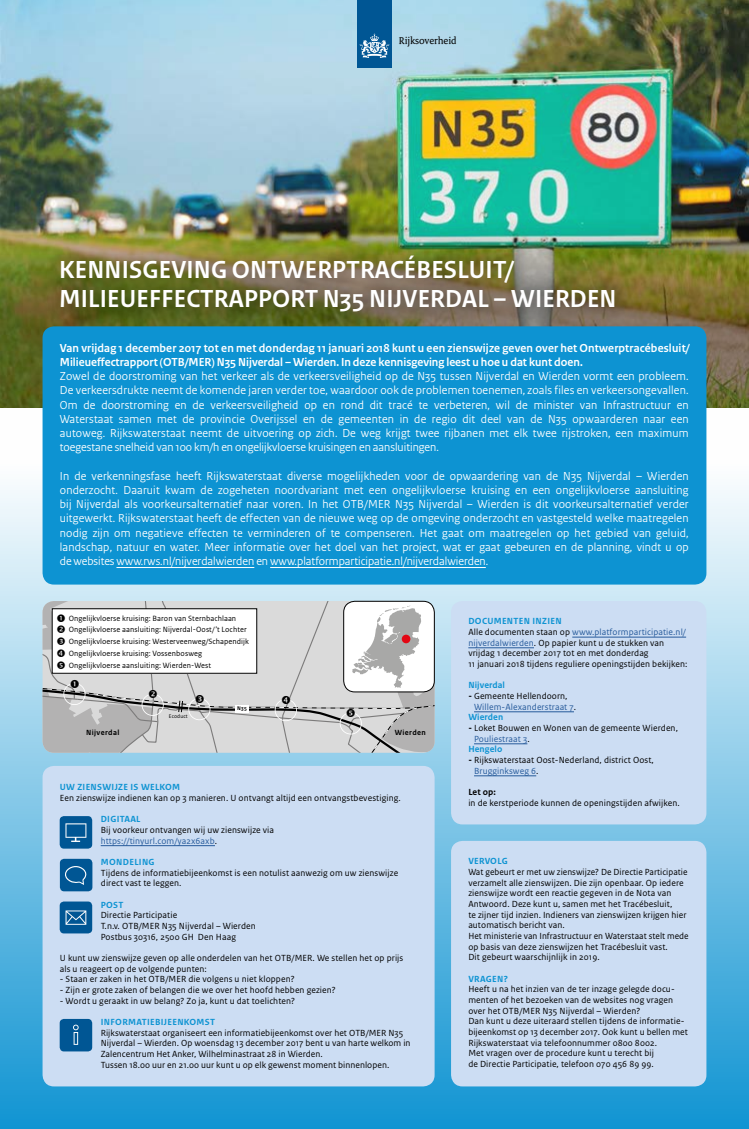
<style>
.page{position:relative;width:749px;height:1129px;background:#fff}
.page>*{position:absolute;margin:0;border:0;box-sizing:border-box;transform-origin:0 0}
.t1{font:700 25.9px/28.4px "Rijksoverheid Sans Heading";letter-spacing:.01em;color:#fff}
.t2{font:12.2px/14.2px "Rijksoverheid Sans Heading";color:#fff;text-align:justify}
.t3{font:700 12.2px/14.2px "Rijksoverheid Sans Heading";letter-spacing:.01em;color:#fff}
.t4{font:10.6px "Rijksoverheid Serif";color:#000}
.t5{font:9.3px/10.7px "Rijksoverheid Sans Text";letter-spacing:.01em;color:#000}
.t6{font:700 9.3px "Rijksoverheid Sans Text";letter-spacing:.035em;color:#0d93d2}
.t7{font:9.3px "Rijksoverheid Sans Text";letter-spacing:.01em;color:#275b9b}
.t8{font:700 9.3px "Rijksoverheid Sans Text";letter-spacing:.01em;color:#0d93d2}
.t9{font:700 9.3px "Rijksoverheid Sans Text";color:#000}
.t10{font:8px/11.8px "Rijksoverheid Sans Text";letter-spacing:.01em;color:#000}
.t11{font:700 7.8px "Rijksoverheid Sans Text";letter-spacing:.05em;color:#000}
.t12{font:5.6px "Rijksoverheid Sans Text";letter-spacing:.025em;color:#000}
.t13{font:700 5.6px "Rijksoverheid Sans Text";color:#000}
.s1{color:#275b9b}
.s2{font-weight:700;color:#0d93d2}
.s3{font-weight:700}
.s4{color:#000}
</style>
<div class="page">
<div style="left:0;top:407px;width:748px;height:721px;background:linear-gradient(to bottom,#fff,#1897d3)"></div>
<div style="left:451px;top:840px;width:255px;height:246px;background:#ccddf3;border-radius:12px"></div>
<div style="left:451px;top:601px;width:255px;height:223px;background:#ccddf3;border-radius:12px"></div>
<hr style="left:572px;top:636px;width:114px;height:1px;background:#275b9b">
<hr style="left:468px;top:647px;width:66px;height:1px;background:#275b9b">
<hr style="left:474px;top:711px;width:100px;height:1px;background:#275b9b">
<hr style="left:474px;top:743px;width:53px;height:1px;background:#275b9b">
<hr style="left:474px;top:775px;width:62px;height:1px;background:#275b9b">
<img style="left:0;top:0;width:748px;height:213px">
<div style="left:357px;top:0;width:34px;height:68px;background:#005694"></div>
<svg style="left:359px;top:33px;width:30px;height:25px"></svg>
<img style="left:0;top:213px;width:748px;height:194px">
<div style="left:43px;top:326px;width:663px;height:258px;background:#0d93d2;border-radius:12px"></div>
<hr style="left:116px;top:567px;width:138px;height:1px;background:#fff">
<hr style="left:270px;top:567px;width:215px;height:1px;background:#fff">
<div style="left:45px;top:238px;width:590px;height:91px;background:#000;opacity:.7"></div>
<div style="left:43px;top:765px;width:391px;height:321px;background:#ccddf3;border-radius:12px"></div>
<hr style="left:101px;top:845px;width:114px;height:1px;background:#275b9b">
<div style="left:60px;top:858px;width:32px;height:33px;background:#005694;border-radius:4px"></div>
<svg style="left:65px;top:866px;width:22px;height:18px"></svg>
<div style="left:60px;top:901px;width:32px;height:32px;background:#005694;border-radius:4px"></div>
<svg style="left:65px;top:910px;width:21px;height:14px"></svg>
<div style="left:60px;top:1018px;width:32px;height:33px;background:#005694;border-radius:4px"></div>
<svg style="left:73px;top:1024px;width:6px;height:20px"></svg>
<div style="left:60px;top:816px;width:32px;height:32px;background:#005694;border-radius:4px"></div>
<svg style="left:65px;top:823px;width:21px;height:18px"></svg>
<svg style="left:43px;top:601px;width:391px;height:151px"></svg>
<p class="t4" style="left:398px;top:34px;width:59px">Rijksoverheid</p>
<h1 class="t1" style="left:59px;top:256px;width:559px">KENNISGEVING ONTWERPTRACÉBESLUIT/<br>MILIEUEFFECTRAPPORT N35 NIJVERDAL – WIERDEN</h1>
<h2 class="t3" style="left:60px;top:341px;width:631px">Van vrijdag 1 december 2017 tot en met donderdag 11 januari 2018 kunt u een zienswijze geven over het Ontwerptracébesluit/<br>Milieueffectrapport (OTB/MER) N35 Nijverdal – Wierden. In deze kennisgeving leest u hoe u dat kunt doen.</h2>
<p class="t2" style="left:60px;top:369px;width:630px">Zowel de doorstroming van het verkeer als de verkeersveiligheid op de N35 tussen Nijverdal en Wierden vormt een probleem.<br>De verkeersdrukte neemt de komende jaren verder toe, waardoor ook de problemen toenemen, zoals files en verkeersongevallen.<br>Om de doorstroming en de verkeersveiligheid op en rond dit tracé te verbeteren, wil de minister van Infrastructuur en Waterstaat samen met de provincie Overijssel en de gemeenten in de regio dit deel van de N35 opwaarderen naar een autoweg. Rijkswaterstaat neemt de uitvoering op zich. De weg krijgt twee rijbanen met elk twee rijstroken, een maximum toegestane snelheid van 100 km/h en ongelijkvloerse kruisingen en aansluitingen.</p>
<p class="t2" style="left:60px;top:468px;width:630px">In de verkenningsfase heeft Rijkswaterstaat diverse mogelijkheden voor de opwaardering van de N35 Nijverdal – Wierden onderzocht. Daaruit kwam de zogeheten noordvariant met een ongelijkvloerse kruising en een ongelijkvloerse aansluiting bij Nijverdal als voorkeursalternatief naar voren. In het OTB/MER N35 Nijverdal – Wierden is dit voorkeursalternatief verder uitgewerkt. Rijkswaterstaat heeft de effecten van de nieuwe weg op de omgeving onderzocht en vastgesteld welke maatregelen nodig zijn om negatieve effecten te verminderen of te compenseren. Het gaat om maatregelen op het gebied van geluid, landschap, natuur en water. Meer informatie over het doel van het project, wat er gaat gebeuren en de planning, vindt u op de websites www.rws.nl/nijverdalwierden en www.platformparticipatie.nl/nijverdalwierden.</p>
<p class="t10" style="left:69px;top:612px;width:182px">Ongelijkvloerse kruising: Baron van Sternbachlaan Ongelijkvloerse aansluiting: Nijverdal-Oost/’t Lochter Ongelijkvloerse kruising: Westerveenweg/Schapendijk Ongelijkvloerse kruising: Vossenbosweg Ongelijkvloerse aansluiting: Wierden-West</p>
<p class="t11" style="left:57px;top:633px;width:27px">Huisen</p>
<p class="t11" style="left:86px;top:727px;width:35px">Nijverdal</p>
<p class="t12" style="left:169px;top:713px;width:20px">Ecoduct</p>
<p class="t13" style="left:237px;top:705px;width:11px">N35</p>
<p class="t11" style="left:394px;top:727px;width:33px">Wierden</p>
<p class="t6" style="left:60px;top:781px;width:122px">UW ZIENSWIJZE IS WELKOM</p>
<p class="t5" style="left:60px;top:792px;width:342px">Een zienswijze indienen kan op 3 manieren. U ontvangt altijd een ontvangstbevestiging.</p>
<p class="t6" style="left:101px;top:813px;width:41px">DIGITAAL</p>
<p class="t5" style="left:101px;top:824px;width:175px">Bij voorkeur ontvangen wij uw zienswijze via <span class="s1">https://tinyurl.com/ya2x6axb</span>.</p>
<p class="t6" style="left:101px;top:856px;width:55px">MONDELING</p>
<p class="t5" style="left:101px;top:867px;width:299px">Tijdens de informatiebijeenkomst is een notulist aanwezig om uw zienswijze direct vast te leggen.</p>
<p class="t6" style="left:101px;top:899px;width:24px">POST</p>
<p class="t5" style="left:101px;top:909px;width:156px">Directie Participatie<br>T.n.v. OTB/MER N35 Nijverdal – Wierden<br>Postbus 30316, 2500 GH Den Haag</p>
<p class="t5" style="left:60px;top:952px;width:345px">U kunt uw zienswijze geven op alle onderdelen van het OTB/MER. We stellen het op prijs als u reageert op de volgende punten:</p>
<p class="t5" style="left:60px;top:973px;width:236px">- Staan er zaken in het OTB/MER die volgens u niet kloppen?</p>
<p class="t5" style="left:60px;top:984px;width:277px">- Zijn er grote zaken of belangen die we over het hoofd hebben gezien?</p>
<p class="t5" style="left:60px;top:995px;width:237px">- Wordt u geraakt in uw belang? Zo ja, kunt u dat toelichten?</p>
<p class="t6" style="left:101px;top:1016px;width:116px">INFORMATIEBIJEENKOMST</p>
<p class="t5" style="left:101px;top:1027px;width:311px">Rijkswaterstaat organiseert een informatiebijeenkomst over het OTB/MER N35<br>Nijverdal – Wierden. Op woensdag 13 december 2017 bent u van harte welkom in Zalencentrum Het Anker, Wilhelminastraat 28 in Wierden.<br>Tussen 18.00 uur en 21.00 uur kunt u op elk gewenst moment binnenlopen.</p>
<p class="t5" style="left:468px;top:616px;width:220px"><span class="s2">DOCUMENTEN INZIEN<br></span>Alle documenten staan op <span class="s1">www.platformparticipatie.nl/ nijverdalwierden</span>. Op papier kunt u de stukken van vrijdag 1 december 2017 tot en met donderdag<br>11 januari 2018 tijdens reguliere openingstijden bekijken:</p>
<p class="t8" style="left:468px;top:680px;width:38px">Nijverdal</p>
<p class="t5" style="left:468px;top:690px;width:101px"><span class="s3">-</span> Gemeente Hellendoorn,</p>
<p class="t7" style="left:474px;top:701px;width:104px">Willem-Alexanderstraat 7<span class="s4">.</span></p>
<p class="t8" style="left:468px;top:712px;width:36px">Wierden</p>
<p class="t5" style="left:468px;top:722px;width:211px"><span class="s3">-</span> Loket Bouwen en Wonen van de gemeente Wierden,</p>
<p class="t7" style="left:474px;top:733px;width:57px">Pouliestraat 3<span class="s4">.</span></p>
<p class="t8" style="left:468px;top:744px;width:35px">Hengelo</p>
<p class="t5" style="left:474px;top:754px;width:181px;text-indent:-6px"><span class="s3">-</span> Rijkswaterstaat Oost-Nederland, district Oost,<br><span class="s1">Brugginksweg 6</span>.</p>
<p class="t9" style="left:468px;top:786px;width:29px">Let op:</p>
<p class="t5" style="left:468px;top:797px;width:213px">in de kerstperiode kunnen de openingstijden afwijken.</p>
<p class="t6" style="left:468px;top:855px;width:41px">VERVOLG</p>
<p class="t5" style="left:468px;top:866px;width:222px">Wat gebeurt er met uw zienswijze? De Directie Participatie verzamelt alle zienswijzen. Die zijn openbaar. Op iedere zienswijze wordt een reactie gegeven in de Nota van Antwoord. Deze kunt u, samen met het Tracébesluit,<br>te zijner tijd inzien. Indieners van zienswijzen krijgen hier automatisch bericht van.<br>Het ministerie van Infrastructuur en Waterstaat stelt mede op basis van deze zienswijzen het Tracébesluit vast.<br>Dit gebeurt waarschijnlijk in 2019.</p>
<p class="t6" style="left:468px;top:973px;width:41px">VRAGEN?</p>
<p class="t5" style="left:468px;top:983px;width:221px">Heeft u na het inzien van de ter inzage gelegde docu&shy;menten of het bezoeken van de websites nog vragen over het OTB/MER N35 Nijverdal – Wierden?<br>Dan kunt u deze uiteraard stellen tijdens de informatie&shy;bijeenkomst op 13 december 2017. Ook kunt u bellen met Rijkswaterstaat via telefoonnummer 0800 8002.<br>Met vragen over de procedure kunt u terecht bij<br>de Directie Participatie, telefoon 070 456 89 99.</p>
</div>
